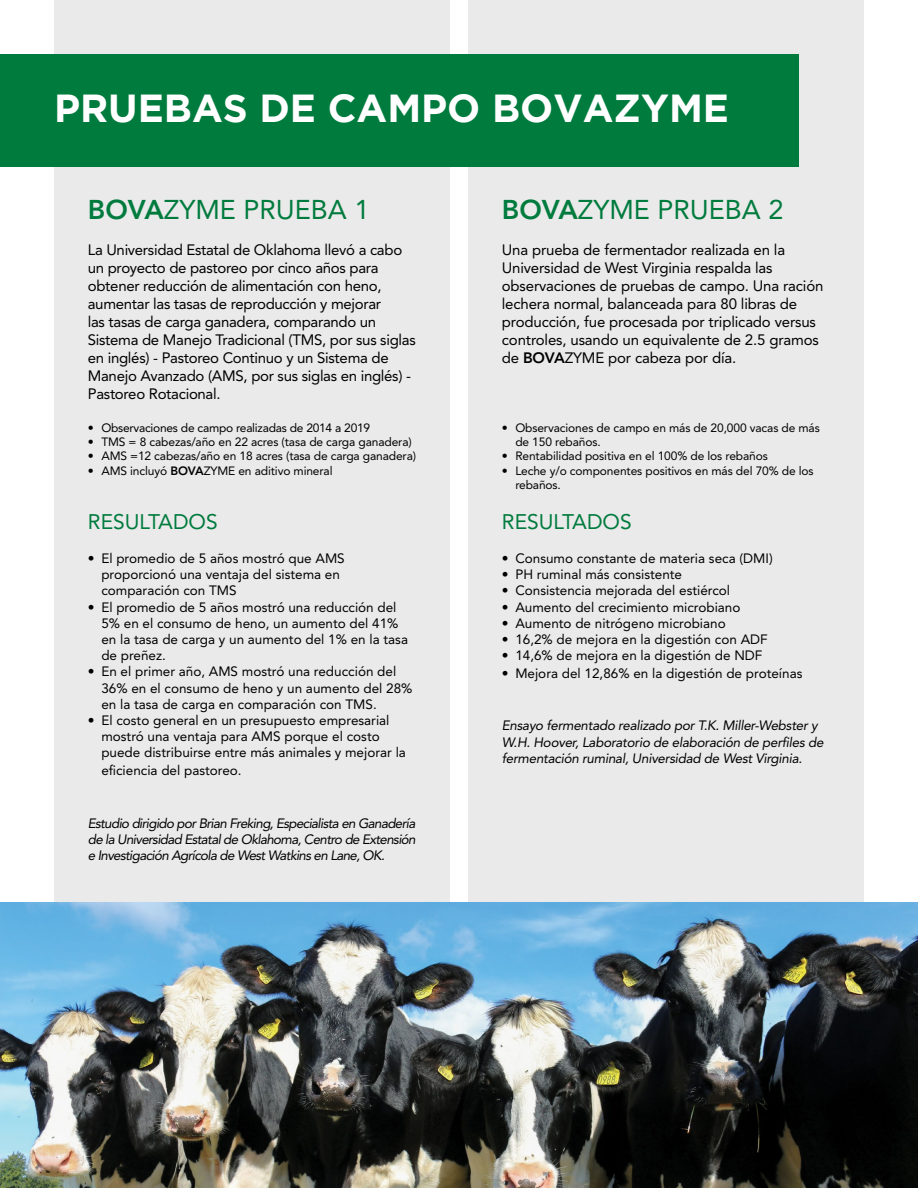
<style>
.page{position:relative;width:918px;height:1188px;background:#fff}
.page>*{position:absolute;margin:0;border:0;box-sizing:border-box;transform-origin:0 0}
.t1{font:700 39px "Gotham";color:#fff}
.t2{font:27px "Avenir LT Std";color:#007b3e}
.t3{font:21px "Avenir LT Std";color:#007b3e}
.t4{font:15px/18px "Avenir LT Std";letter-spacing:-.02em;color:#000}
.t5{font:13.5px/16.2px "Avenir LT Std";color:#000}
.t6{font:12px/14.4px "Avenir LT Std";letter-spacing:-.01em;color:#000}
.s1{font-weight:800}
</style>
<div class="page">
<div style="left:54px;top:0;width:396px;height:1188px;background:#eaeaea"></div>
<div style="left:468px;top:0;width:396px;height:1188px;background:#eaeaea"></div>
<div style="left:0;top:54px;width:798px;height:113px;background:#007b3e"></div>
<img style="left:0;top:903px;width:918px;height:285px">
<h1 class="t1" style="left:54px;top:86px;width:677px">PRUEBAS DE CAMPO BOVAZYME</h1>
<h2 class="t2" style="left:88px;top:194px;width:283px"><span class="s1">BOVA</span>ZYME PRUEBA 1</h2>
<p class="t4" style="left:88px;top:241px;width:329px">La Universidad Estatal de Oklahoma llevó a cabo un proyecto de pastoreo por cinco años para obtener reducción de alimentación con heno, aumentar las tasas de reproducción y mejorar<br>las tasas de carga ganadera, comparando un Sistema de Manejo Tradicional (TMS, por sus siglas en inglés) - Pastoreo Continuo y un Sistema de Manejo Avanzado (AMS, por sus siglas en inglés) - Pastoreo Rotacional.</p>
<p class="t6" style="left:88px;top:420px;width:284px">• Observaciones de campo realizadas de 2014 a 2019</p>
<p class="t6" style="left:88px;top:435px;width:325px">• TMS = 8 cabezas/año en 22 acres (tasa de carga ganadera)</p>
<p class="t6" style="left:88px;top:449px;width:330px">• AMS =12 cabezas/año en 18 acres (tasa de carga ganadera)</p>
<p class="t6" style="left:88px;top:463px;width:246px">• AMS incluyó <span class="s1">BOVA</span>ZYME en aditivo mineral</p>
<h3 class="t3" style="left:88px;top:509px;width:131px">RESULTADOS</h3>
<p class="t5" style="left:101px;top:550px;width:245px;text-indent:-13px">• El promedio de 5 años mostró que AMS proporcionó una ventaja del sistema en comparación con TMS</p>
<p class="t5" style="left:101px;top:599px;width:308px;text-indent:-13px">• El promedio de 5 años mostró una reducción del 5% en el consumo de heno, un aumento del 41% en la tasa de carga y un aumento del 1% en la tasa de preñez.</p>
<p class="t5" style="left:101px;top:664px;width:313px;text-indent:-13px">• En el primer año, AMS mostró una reducción del<br>36% en el consumo de heno y un aumento del 28% en la tasa de carga en comparación con TMS.</p>
<p class="t5" style="left:101px;top:712px;width:306px;text-indent:-13px">• El costo general en un presupuesto empresarial mostró una ventaja para AMS porque el costo puede distribuirse entre más animales y mejorar la</p>
<p class="t5" style="left:101px;top:763px;width:142px">eficiencia del pastoreo.</p>
<p class="t5" style="left:88px;top:815px;width:332px;text-align:justify">Estudio dirigido porBrian Freking,Especialista en Ganadería de la Universidad Estatalde Oklahoma,Centro de Extensión e Investigación Agrícola de WestWatkinsen Lane,OK.</p>
<h2 class="t2" style="left:502px;top:194px;width:283px"><span class="s1">BOVA</span>ZYME PRUEBA 2</h2>
<p class="t4" style="left:502px;top:241px;width:323px">Una prueba de fermentador realizada en la Universidad de West Virginia respalda las observaciones de pruebas de campo. Una ración lechera normal, balanceada para 80 libras de producción, fue procesada por triplicado versus controles, usando un equivalente de 2.5 gramos de <span class="s1">BOVA</span>ZYME por cabeza por día.</p>
<p class="t6" style="left:515px;top:420px;width:306px;text-indent:-14px">• Observaciones de campo en más de 20,000 vacas de más de 150 rebaños.</p>
<p class="t6" style="left:502px;top:449px;width:268px">• Rentabilidad positiva en el 100% de los rebaños</p>
<p class="t6" style="left:515px;top:463px;width:300px;text-indent:-14px">• Leche y/o componentes positivos en más del 70% de los rebaños.</p>
<h3 class="t3" style="left:502px;top:509px;width:131px">RESULTADOS</h3>
<p class="t5" style="left:502px;top:550px;width:272px">• Consumo constante de materia seca (DMI)</p>
<p class="t5" style="left:502px;top:566px;width:182px">• PH ruminal más consistente</p>
<p class="t5" style="left:502px;top:583px;width:230px">• Consistencia mejorada del estiércol</p>
<p class="t5" style="left:502px;top:599px;width:240px">• Aumento del crecimiento microbiano</p>
<p class="t5" style="left:502px;top:615px;width:225px">• Aumento de nitrógeno microbiano</p>
<p class="t5" style="left:502px;top:631px;width:267px">• 16,2% de mejora en la digestión con ADF</p>
<p class="t5" style="left:502px;top:647px;width:262px">• 14,6% de mejora en la digestión de NDF</p>
<p class="t5" style="left:502px;top:665px;width:302px">• Mejora del 12,86% en la digestión de proteínas</p>
<p class="t5" style="left:502px;top:718px;width:325px">Ensayo fermentado realizado por T.K. Miller-Webster y<br>W.H. Hoover, Laboratorio de elaboración de perfiles de fermentación ruminal, Universidad de West Virginia.</p>
</div>
